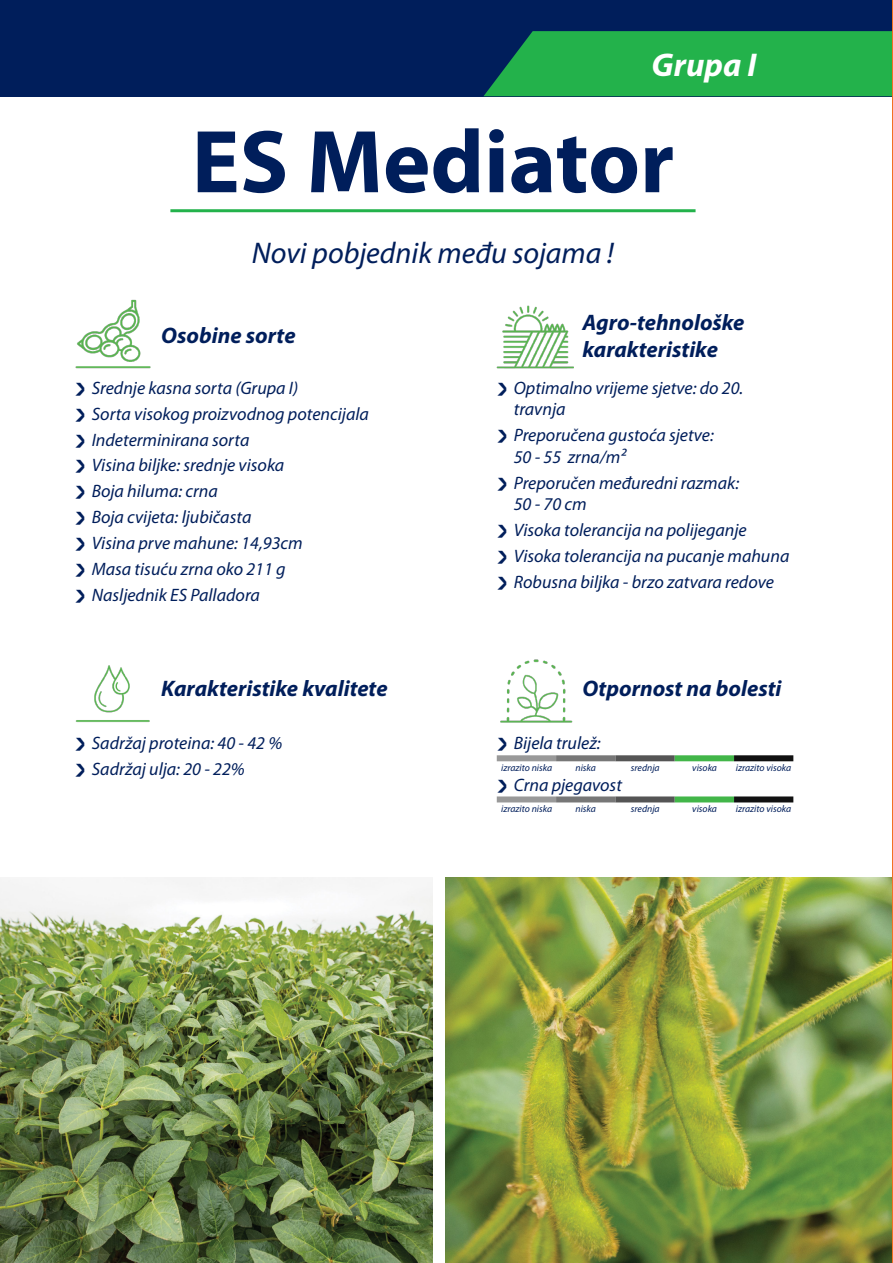
<style>
.page{position:relative;width:893px;height:1263px;background:#fff}
.page>*{position:absolute;margin:0;border:0;box-sizing:border-box;transform-origin:0 0}
.t1{font:700 90px "Myriad Pro";color:#001e5b}
.t2{font:italic 700 33px "Myriad Pro";color:#fff}
.t3{font:italic 30px "Myriad Pro";color:#001e5b}
.t4{font:italic 700 22.5px "Myriad Pro";color:#001e5b}
.t5{font:italic 18px/21.6px "Myriad Pro";color:#001e5b}
.t6{font:italic 9.75px "Myriad Pro";color:#001e5b}
</style>
<div class="page">
<div style="left:0;top:0;width:893px;height:96px;background:#001e5b"></div>
<svg style="left:484px;top:31px;width:408px;height:65px"></svg>
<img style="left:75px;top:299px;width:76px;height:70px">
<img style="left:497px;top:305px;width:76px;height:64px">
<img style="left:500px;top:659px;width:73px;height:64px">
<img style="left:75px;top:665px;width:75px;height:57px">
<img style="left:0;top:877px;width:433px;height:386px">
<img style="left:446px;top:877px;width:446px;height:386px">
<hr style="left:170px;top:209px;width:525px;height:3px;background:#23b24b">
<div style="left:497px;top:755px;width:59px;height:6px;background:#999"></div>
<div style="left:556px;top:755px;width:59px;height:6px;background:#777"></div>
<div style="left:615px;top:755px;width:60px;height:6px;background:#555"></div>
<div style="left:675px;top:755px;width:59px;height:6px;background:#42b649"></div>
<div style="left:734px;top:755px;width:59px;height:6px;background:#111"></div>
<div style="left:497px;top:796px;width:59px;height:6px;background:#999"></div>
<div style="left:556px;top:796px;width:59px;height:6px;background:#777"></div>
<div style="left:615px;top:796px;width:60px;height:6px;background:#555"></div>
<div style="left:675px;top:796px;width:59px;height:6px;background:#42b649"></div>
<div style="left:734px;top:796px;width:59px;height:6px;background:#111"></div>
<img style="left:892px;top:0;width:1px;height:1263px">
<p class="t2" style="left:652px;top:43px;width:106px">Grupa I</p>
<p class="t1" style="left:192px;top:103px;width:484px">ES Mediator</p>
<p class="t3" style="left:252px;top:235px;width:364px">Novi pobjednik među sojama !</p>
<p class="t4" style="left:161px;top:321px;width:136px">Osobine sorte</p>
<p class="t4" style="left:582px;top:307px;width:164px">Agro-tehnološke</p>
<p class="t4" style="left:582px;top:334px;width:137px">karakteristike</p>
<p class="t5" style="left:92px;top:377px;width:208px">Srednje kasna sorta (Grupa I)</p>
<p class="t5" style="left:92px;top:402px;width:279px">Sorta visokog proizvodnog potencijala</p>
<p class="t5" style="left:92px;top:428px;width:159px">Indeterminirana sorta</p>
<p class="t5" style="left:92px;top:454px;width:194px">Visina biljke: srednje visoka</p>
<p class="t5" style="left:92px;top:480px;width:128px">Boja hiluma: crna</p>
<p class="t5" style="left:92px;top:506px;width:161px">Boja cvijeta: ljubičasta</p>
<p class="t5" style="left:92px;top:532px;width:212px">Visina prve mahune: 14,93cm</p>
<p class="t5" style="left:92px;top:558px;width:195px">Masa tisuću zrna oko 211 g</p>
<p class="t5" style="left:92px;top:583px;width:170px">Nasljednik ES Palladora</p>
<p class="t5" style="left:514px;top:377px;width:231px">Optimalno vrijeme sjetve: do 20. travnja</p>
<p class="t5" style="left:514px;top:424px;width:202px">Preporučena gustoća sjetve:<br>50 - 55 zrna/m²</p>
<p class="t5" style="left:514px;top:472px;width:227px">Preporučen međuredni razmak:<br>50 - 70 cm</p>
<p class="t5" style="left:514px;top:519px;width:234px">Visoka tolerancija na polijeganje</p>
<p class="t5" style="left:514px;top:545px;width:277px">Visoka tolerancija na pucanje mahuna</p>
<p class="t5" style="left:514px;top:571px;width:262px">Robusna biljka - brzo zatvara redove</p>
<p class="t4" style="left:161px;top:674px;width:228px">Karakteristike kvalitete</p>
<p class="t4" style="left:582px;top:674px;width:201px">Otpornost na bolesti</p>
<p class="t5" style="left:92px;top:732px;width:192px">Sadržaj proteina: 40 - 42 %</p>
<p class="t5" style="left:92px;top:758px;width:155px">Sadržaj ulja: 20 - 22%</p>
<p class="t5" style="left:514px;top:732px;width:88px">Bijela trulež:</p>
<p class="t5" style="left:514px;top:774px;width:110px">Crna pjegavost</p>
<p class="t6" style="left:501px;top:761px;width:52px">izrazito niska</p>
<p class="t6" style="left:575px;top:761px;width:22px">niska</p>
<p class="t6" style="left:631px;top:761px;width:30px">srednja</p>
<p class="t6" style="left:692px;top:761px;width:26px">visoka</p>
<p class="t6" style="left:736px;top:761px;width:57px">izrazito visoka</p>
<p class="t6" style="left:501px;top:802px;width:52px">izrazito niska</p>
<p class="t6" style="left:575px;top:802px;width:22px">niska</p>
<p class="t6" style="left:631px;top:802px;width:30px">srednja</p>
<p class="t6" style="left:692px;top:802px;width:26px">visoka</p>
<p class="t6" style="left:736px;top:802px;width:57px">izrazito visoka</p>
</div>
